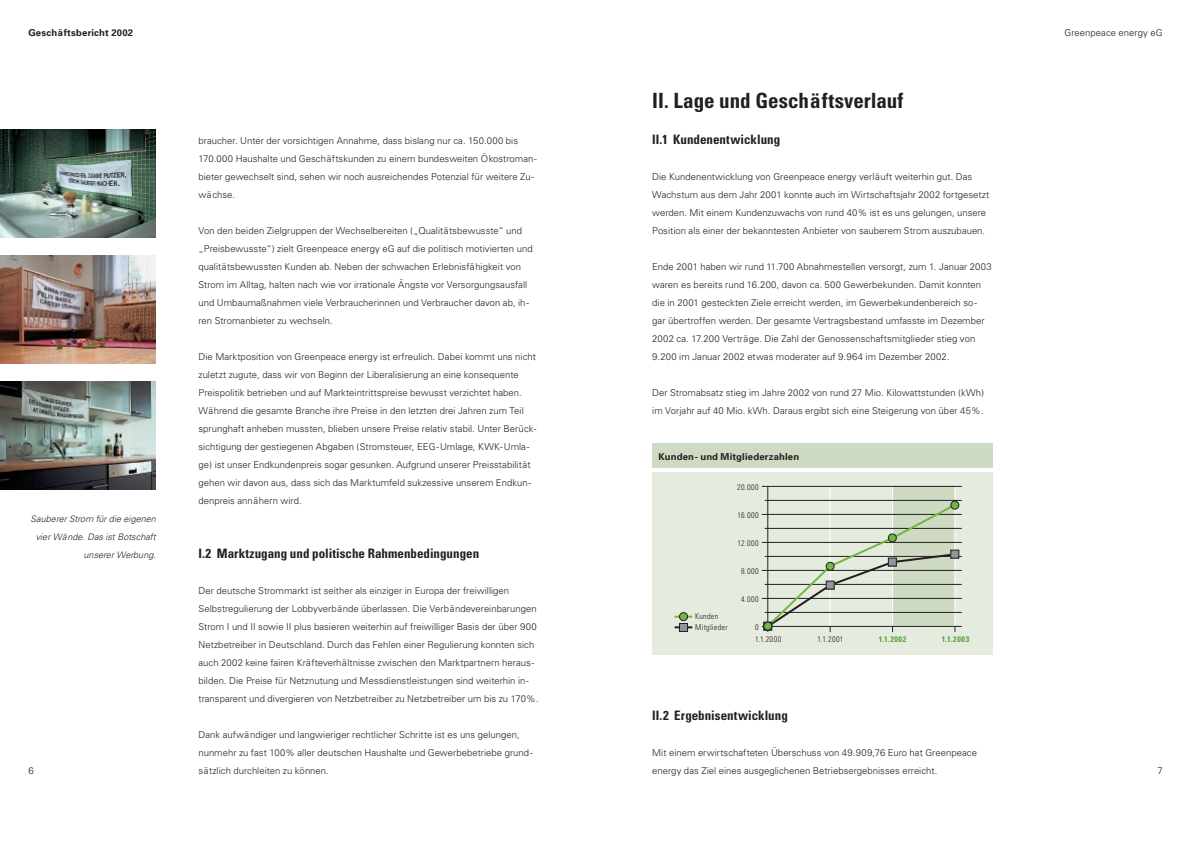
<style>
.page{position:relative;width:1191px;height:842px;background:#fff}
.page>*{position:absolute;margin:0;border:0;box-sizing:border-box;transform-origin:0 0}
.t1{font:700 condensed 21px "Univers";color:#231f20}
.t2{font:700 condensed 13px "Univers";color:#231f20}
.t3{font:300 9.5px/18px "Univers";color:#231f20}
.t4{font:700 9.5px "Univers";letter-spacing:.02em;color:#231f20}
.t5{font:italic 300 9px/18px "Univers";letter-spacing:.005em;color:#231f20;text-align:right}
.t6{font:300 condensed 8px/11px "Univers";letter-spacing:.04em;color:#231f20}
.t7{font:700 condensed 8px "Univers";letter-spacing:.07em;color:#5b9f37}
</style>
<div class="page">
<div style="left:652px;top:472px;width:340px;height:183px;background:#e5ebde"></div>
<div style="left:652px;top:444px;width:340px;height:24px;background:#cfdac2"></div>
<div style="left:892px;top:486px;width:62px;height:140px;background:#cfdac2"></div>
<hr style="left:830px;top:486px;width:1px;height:146px;background:#fff">
<hr style="left:892px;top:486px;width:1px;height:146px;background:#fff">
<hr style="left:954px;top:486px;width:1px;height:146px;background:#fff">
<hr style="left:762px;top:486px;width:199px;height:1px;background:#231f20">
<hr style="left:764px;top:500px;width:197px;height:1px;background:#231f20">
<hr style="left:762px;top:514px;width:199px;height:1px;background:#231f20">
<hr style="left:764px;top:528px;width:197px;height:1px;background:#231f20">
<hr style="left:762px;top:542px;width:199px;height:1px;background:#231f20">
<hr style="left:764px;top:556px;width:197px;height:1px;background:#231f20">
<hr style="left:762px;top:570px;width:199px;height:1px;background:#231f20">
<hr style="left:764px;top:584px;width:197px;height:1px;background:#231f20">
<hr style="left:762px;top:598px;width:199px;height:1px;background:#231f20">
<hr style="left:764px;top:612px;width:197px;height:1px;background:#231f20">
<hr style="left:762px;top:626px;width:199px;height:1px;background:#231f20">
<hr style="left:767px;top:486px;width:1px;height:146px;background:#231f20">
<svg style="left:765px;top:502px;width:192px;height:130px"></svg>
<div style="left:826px;top:562px;width:8px;height:8px;background:#73b743;border-radius:50%"></div>
<div style="left:826px;top:562px;width:8px;height:8px;border:1px solid #231f20;border-radius:50%"></div>
<div style="left:888px;top:534px;width:8px;height:8px;background:#73b743;border-radius:50%"></div>
<div style="left:888px;top:534px;width:8px;height:8px;border:1px solid #231f20;border-radius:50%"></div>
<div style="left:950px;top:501px;width:8px;height:8px;background:#73b743;border-radius:50%"></div>
<div style="left:950px;top:501px;width:9px;height:8px;border:1px solid #231f20;border-radius:50%"></div>
<div style="left:826px;top:581px;width:8px;height:8px;background:#939598"></div>
<div style="left:826px;top:581px;width:8px;height:8px;border:1px solid #231f20"></div>
<div style="left:888px;top:558px;width:8px;height:8px;background:#939598"></div>
<div style="left:888px;top:558px;width:8px;height:8px;border:1px solid #231f20"></div>
<div style="left:950px;top:550px;width:8px;height:8px;background:#939598"></div>
<div style="left:950px;top:550px;width:9px;height:8px;border:1px solid #231f20"></div>
<div style="left:763px;top:622px;width:9px;height:8px;border:1px solid #231f20"></div>
<div style="left:764px;top:622px;width:8px;height:8px;background:#73b743;border-radius:50%"></div>
<div style="left:763px;top:622px;width:9px;height:8px;border:1px solid #231f20;border-radius:50%"></div>
<svg style="left:674px;top:616px;width:18px;height:2px"></svg>
<div style="left:679px;top:613px;width:8px;height:8px;background:#73b743;border-radius:50%"></div>
<div style="left:679px;top:612px;width:9px;height:9px;border:1px solid #231f20;border-radius:50%"></div>
<svg style="left:674px;top:626px;width:18px;height:2px"></svg>
<div style="left:679px;top:623px;width:8px;height:8px;background:#939598"></div>
<div style="left:679px;top:623px;width:9px;height:9px;border:1px solid #231f20"></div>
<img style="left:0;top:130px;width:156px;height:108px">
<img style="left:0;top:256px;width:156px;height:108px">
<img style="left:0;top:382px;width:156px;height:108px">
<p class="t4" style="left:28px;top:27px;width:106px">Geschäftsbericht 2002</p>
<p class="t5" style="left:31px;top:510px;width:127px">Sauberer Strom für die eigenen vier Wände. Das ist Botschaft unserer Werbung.</p>
<p class="t3" style="left:28px;top:762px;width:7px">6</p>
<p class="t3" style="left:198px;top:132px;width:340px">braucher. Unter der vorsichtigen Annahme, dass bislang nur ca. 150.000 bis 170.000 Haushalte und Geschäftskunden zu einem bundesweiten Ökostroman&shy;bieter gewechselt sind, sehen wir noch ausreichendes Potenzial für weitere Zu&shy;wächse.</p>
<p class="t3" style="left:198px;top:222px;width:336px">Von den beiden Zielgruppen der Wechselbereiten („Qualitätsbewusste“ und „Preisbewusste“) zielt Greenpeace energy eG auf die politisch motivierten und qualitätsbewussten Kunden ab. Neben der schwachen Erlebnisfähigkeit von Strom im Alltag, halten nach wie vor irrationale Ängste vor Versorgungsausfall und Umbaumaßnahmen viele Verbraucherinnen und Verbraucher davon ab, ih&shy;ren Stromanbieter zu wechseln.</p>
<p class="t3" style="left:198px;top:348px;width:339px">Die Marktposition von Greenpeace energy ist erfreulich. Dabei kommt uns nicht zuletzt zugute, dass wir von Beginn der Liberalisierung an eine konsequente Preispolitik betrieben und auf Markteintrittspreise bewusst verzichtet haben.<br>Während die gesamte Branche ihre Preise in den letzten drei Jahren zum Teil sprunghaft anheben mussten, blieben unsere Preise relativ stabil. Unter Berück&shy;sichtigung der gestiegenen Abgaben (Stromsteuer, EEG-Umlage, KWK-Umla&shy;ge) ist unser Endkundenpreis sogar gesunken. Aufgrund unserer Preisstabilität gehen wir davon aus, dass sich das Marktumfeld sukzessive unserem Endkun&shy;denpreis annähern wird.</p>
<h2 class="t2" style="left:198px;top:545px;width:282px">I.2 Marktzugang und politische Rahmenbedingungen</h2>
<p class="t3" style="left:198px;top:582px;width:342px">Der deutsche Strommarkt ist seither als einziger in Europa der freiwilligen Selbstregulierung der Lobbyverbände überlassen. Die Verbändevereinbarungen Strom I und II sowie II plus basieren weiterhin auf freiwilliger Basis der über 900<br>Netzbetreiber in Deutschland. Durch das Fehlen einer Regulierung konnten sich auch 2002 keine fairen Kräfteverhältnisse zwischen den Marktpartnern heraus&shy;bilden. Die Preise für Netznutung und Messdienstleistungen sind weiterhin in&shy;transparent und divergieren von Netzbetreiber zu Netzbetreiber um bis zu 170%.</p>
<p class="t3" style="left:198px;top:726px;width:336px">Dank aufwändiger und langwieriger rechtlicher Schritte ist es uns gelungen, nunmehr zu fast 100% aller deutschen Haushalte und Gewerbebetriebe grund&shy;sätzlich durchleiten zu können.</p>
<h1 class="t1" style="left:652px;top:88px;width:253px">II. Lage und Geschäftsverlauf</h1>
<h2 class="t2" style="left:652px;top:131px;width:129px">II.1 Kundenentwicklung</h2>
<p class="t3" style="left:652px;top:168px;width:339px">Die Kundenentwicklung von Greenpeace energy verläuft weiterhin gut. Das Wachstum aus dem Jahr 2001 konnte auch im Wirtschaftsjahr 2002 fortgesetzt werden. Mit einem Kundenzuwachs von rund 40% ist es uns gelungen, unsere Position als einer der bekanntesten Anbieter von sauberem Strom auszubauen.</p>
<p class="t3" style="left:652px;top:258px;width:341px">Ende 2001 haben wir rund 11.700 Abnahmestellen versorgt, zum 1. Januar 2003 waren es bereits rund 16.200, davon ca. 500 Gewerbekunden. Damit konnten die in 2001 gesteckten Ziele erreicht werden, im Gewerbekundenbereich so&shy;gar übertroffen werden. Der gesamte Vertragsbestand umfasste im Dezember 2002 ca. 17.200 Verträge. Die Zahl der Genossenschaftsmitglieder stieg von 9.200 im Januar 2002 etwas moderater auf 9.964 im Dezember 2002.</p>
<p class="t3" style="left:652px;top:384px;width:333px">Der Stromabsatz stieg im Jahre 2002 von rund 27 Mio. Kilowattstunden (kWh) im Vorjahr auf 40 Mio. kWh. Daraus ergibt sich eine Steigerung von über 45%.</p>
<p class="t4" style="left:658px;top:451px;width:142px">Kunden- und Mitgliederzahlen</p>
<p class="t6" style="left:695px;top:611px;width:34px">Kunden<br>Mitglieder</p>
<p class="t6" style="left:737px;top:481px;width:23px">20.000</p>
<p class="t6" style="left:737px;top:509px;width:23px">16.000</p>
<p class="t6" style="left:737px;top:537px;width:23px">12.000</p>
<p class="t6" style="left:741px;top:565px;width:19px">8.000</p>
<p class="t6" style="left:741px;top:593px;width:19px">4.000</p>
<p class="t6" style="left:755px;top:621px;width:28px;line-height:12px">0<br>1.1.2000</p>
<p class="t6" style="left:817px;top:633px;width:27px">1.1.2001</p>
<p class="t7" style="left:878px;top:634px;width:29px">1.1.2002</p>
<p class="t7" style="left:941px;top:634px;width:29px">1.1.2003</p>
<h2 class="t2" style="left:652px;top:707px;width:137px">II.2 Ergebnisentwicklung</h2>
<p class="t3" style="left:652px;top:744px;width:326px">Mit einem erwirtschafteten Überschuss von 49.909,76 Euro hat Greenpeace energy das Ziel eines ausgeglichenen Betriebsergebnisses erreicht.</p>
<p class="t3" style="left:1064px;top:24px;width:100px">Greenpeace energy eG</p>
<p class="t3" style="left:1157px;top:762px;width:7px">7</p>
</div>
